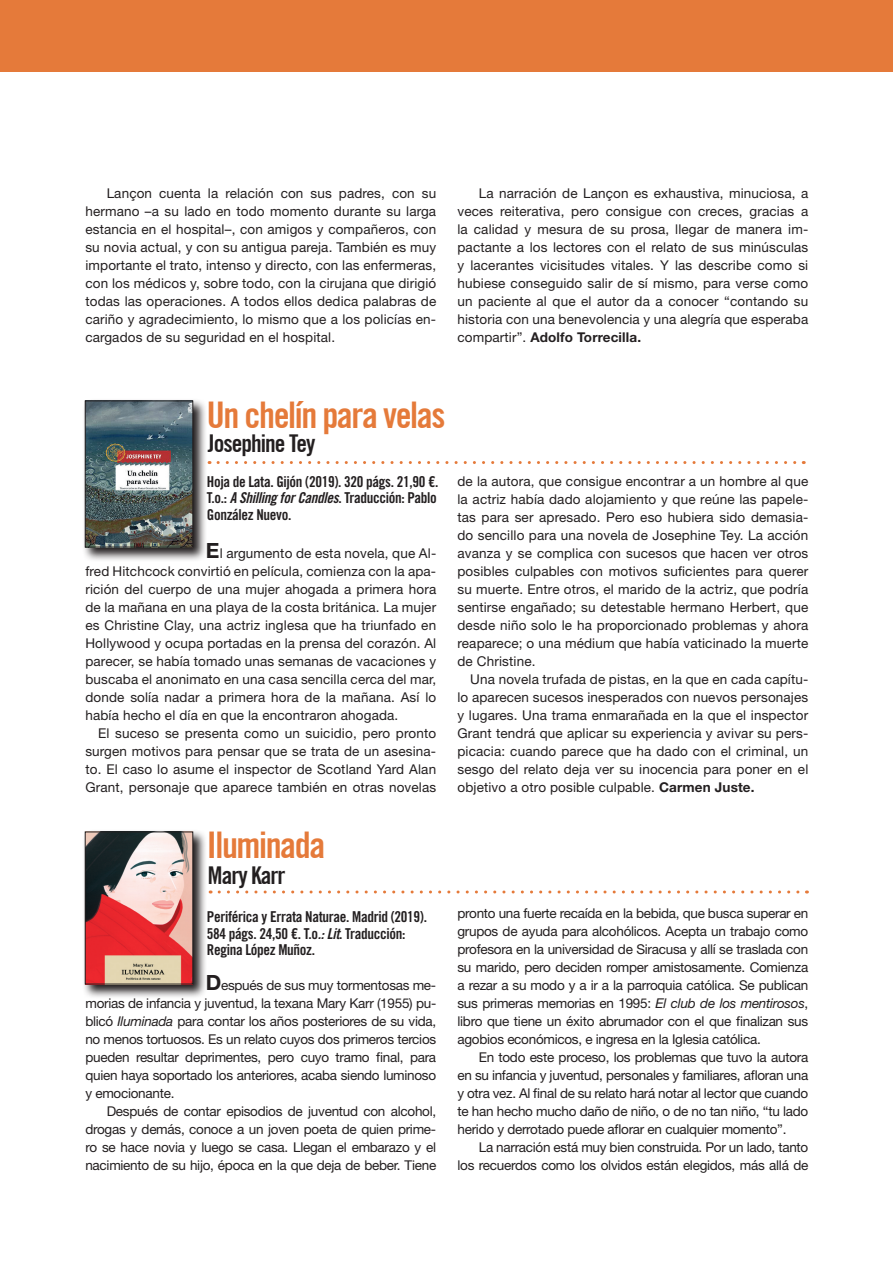
<style>
.page{position:relative;width:893px;height:1263px;background:#fff}
.page>*{position:absolute;margin:0;border:0;box-sizing:border-box;transform-origin:0 0}
.t1{font:36px "Trade Gothic Bold Cond Twenty";letter-spacing:-.04em;color:#e57a3a}
.t2{font:24px "Trade Gothic Bold Cond Twenty";letter-spacing:-.04em;color:#231f20}
.t3{font:15px/16.5px "Trade Gothic LT Std Bd Cn 20";letter-spacing:-.02em;color:#231f20;text-align:justify}
.t4{font:13.5px/18px "Helvetica Neue LT Std";letter-spacing:-.005em;color:#231f20;text-align:justify}
.s1{font-weight:700}
.s2{font-family:"Trade Gothic LT Std Bd Cn 20 Obl"}
.s3{font-weight:700;font-size:21px}
.s4{font-style:italic}
</style>
<div class="page">
<div style="left:0;top:0;width:893px;height:72px;background:#e57a3a"></div>
<svg style="left:218px;top:461px;width:586px;height:3px"></svg>
<svg style="left:84px;top:400px;width:122px;height:160px;background:#969494"></svg>
<img style="left:87px;top:402px;width:104px;height:143px">
<div style="left:85px;top:400px;width:108px;height:147px;border:1px solid #231f20"></div>
<svg style="left:219px;top:890px;width:588px;height:3px"></svg>
<svg style="left:84px;top:831px;width:122px;height:166px;background:#979495"></svg>
<img style="left:87px;top:833px;width:104px;height:149px">
<div style="left:85px;top:831px;width:108px;height:153px;border:1px solid #231f20"></div>
<p class="t4" style="left:85px;top:184px;width:352px;text-indent:21px">Lançon cuenta la relación con sus padres, con su hermano –a su lado en todo momento durante su larga estancia en el hospital–, con amigos y compañeros, con su novia actual, y con su antigua pareja. También es muy importante el trato, intenso y directo, con las enfermeras, con los médicos y, sobre todo, con la cirujana que dirigió todas las operaciones. A todos ellos dedica palabras de cariño y agradecimiento, lo mismo que a los policías en&shy;cargados de su seguridad en el hospital.</p>
<p class="t4" style="left:457px;top:184px;width:352px;text-indent:21px">La narración de Lançon es exhaustiva, minuciosa, a veces reiterativa, pero consigue con creces, gracias a la calidad y mesura de su prosa, llegar de manera im&shy;pactante a los lectores con el relato de sus minúsculas y lacerantes vicisitudes vitales. Y las describe como si hubiese conseguido salir de sí mismo, para verse como un paciente al que el autor da a conocer “contando su historia con una benevolencia y una alegría que esperaba compartir”. <span class="s1">Adolfo Torrecilla.</span></p>
<h1 class="t1" style="left:207px;top:393px;width:240px">Un chelín para velas</h1>
<h2 class="t2" style="left:208px;top:429px;width:109px">Josephine Tey</h2>
<p class="t3" style="left:207px;top:473px;width:233px">Hoja de Lata. Gijón (2019). 320 págs. 21,90 €.<br>T.o.: <span class="s2">A Shilling for Candles</span>. Traducción: Pablo González Nuevo.</p>
<p class="t4" style="left:85px;top:544px;width:352px;text-indent:120px"><span class="s3">E</span>l argumento de esta novela, que Al&shy;fred Hitchcock convirtió en película, comienza con la apa&shy;rición del cuerpo de una mujer ahogada a primera hora de la mañana en una playa de la costa británica. La mujer es Christine Clay, una actriz inglesa que ha triunfado en Hollywood y ocupa portadas en la prensa del corazón. Al parecer, se había tomado unas semanas de vacaciones y buscaba el anonimato en una casa sencilla cerca del mar, donde solía nadar a primera hora de la mañana. Así lo había hecho el día en que la encontraron ahogada.</p>
<p class="t4" style="left:85px;top:724px;width:352px;text-indent:13px">El suceso se presenta como un suicidio, pero pronto surgen motivos para pensar que se trata de un asesina&shy;to. El caso lo asume el inspector de Scotland Yard Alan Grant, personaje que aparece también en otras novelas</p>
<p class="t4" style="left:457px;top:472px;width:352px">de la autora, que consigue encontrar a un hombre al que la actriz había dado alojamiento y que reúne las papele&shy;tas para ser apresado. Pero eso hubiera sido demasia&shy;do sencillo para una novela de Josephine Tey. La acción avanza y se complica con sucesos que hacen ver otros posibles culpables con motivos suficientes para querer su muerte. Entre otros, el marido de la actriz, que podría sentirse engañado; su detestable hermano Herbert, que desde niño solo le ha proporcionado problemas y ahora reaparece; o una médium que había vaticinado la muerte de Christine.</p>
<p class="t4" style="left:457px;top:670px;width:352px;text-indent:13px">Una novela trufada de pistas, en la que en cada capítu&shy;lo aparecen sucesos inesperados con nuevos personajes y lugares. Una trama enmarañada en la que el inspector Grant tendrá que aplicar su experiencia y avivar su pers&shy;picacia: cuando parece que ha dado con el criminal, un sesgo del relato deja ver su inocencia para poner en el objetivo a otro posible culpable. <span class="s1">Carmen Juste.</span></p>
<h1 class="t1" style="left:207px;top:824px;width:120px">Iluminada</h1>
<h2 class="t2" style="left:208px;top:861px;width:79px">Mary Karr</h2>
<p class="t3" style="left:207px;top:908px;width:222px;text-align:left">Periférica y Errata Naturae. Madrid (2019).<br>584 págs. 24,50 €. T.o<span class="s2">.: Lit</span>. Traducción:<br>Regina López Muñoz.</p>
<p class="t4" style="left:85px;top:976px;width:352px;text-indent:120px"><span class="s3">D</span>espués de sus muy tormentosas me&shy;morias de infancia y juventud, la texana Mary Karr (1955) pu&shy;blicó <span class="s4">Iluminada</span> para contar los años posteriores de su vida, no menos tortuosos. Es un relato cuyos dos primeros tercios pueden resultar deprimentes, pero cuyo tramo final, para quien haya soportado los anteriores, acaba siendo luminoso y emocionante.</p>
<p class="t4" style="left:85px;top:1102px;width:352px;text-indent:21px">Después de contar episodios de juventud con alcohol, drogas y demás, conoce a un joven poeta de quien prime&shy;ro se hace novia y luego se casa. Llegan el embarazo y el nacimiento de su hijo, época en la que deja de beber. Tiene</p>
<p class="t4" style="left:457px;top:904px;width:352px">pronto una fuerte recaída en la bebida, que busca superar en grupos de ayuda para alcohólicos. Acepta un trabajo como profesora en la universidad de Siracusa y allí se traslada con su marido, pero deciden romper amistosamente. Comienza a rezar a su modo y a ir a la parroquia católica. Se publican sus primeras memorias en 1995: <span class="s4">El club de los mentirosos</span>, libro que tiene un éxito abrumador con el que finalizan sus agobios económicos, e ingresa en la Iglesia católica.</p>
<p class="t4" style="left:457px;top:1048px;width:352px;text-indent:21px">En todo este proceso, los problemas que tuvo la autora en su infancia y juventud, personales y familiares, afloran una y otra vez. Al final de su relato hará notar al lector que cuando te han hecho mucho daño de niño, o de no tan niño, “tu lado herido y derrotado puede aflorar en cualquier momento”.</p>
<p class="t4" style="left:457px;top:1138px;width:352px;text-align:right">La narración está muy bien construida. Por un lado, tanto<br>los recuerdos como los olvidos están elegidos, más allá de</p>
</div>
